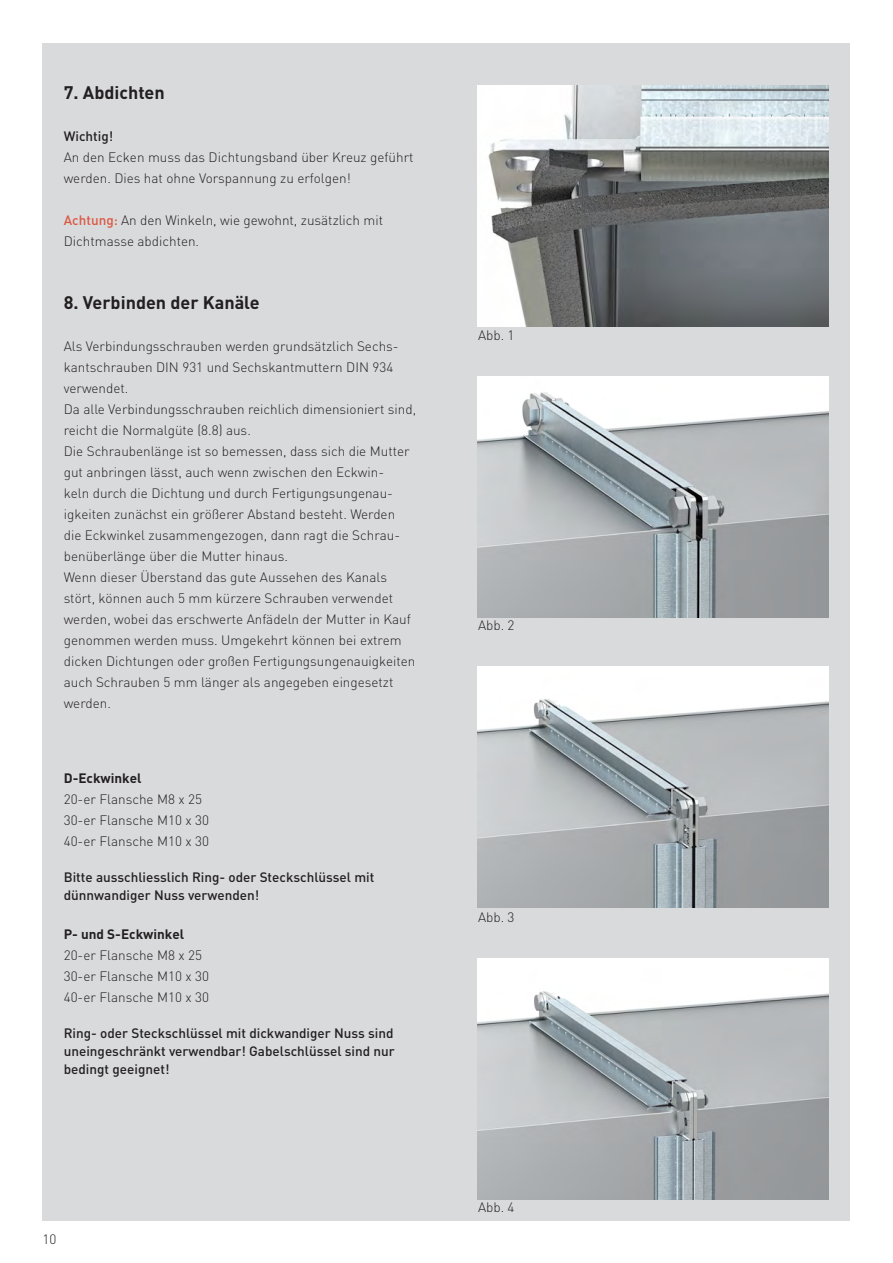
<style>
.page{position:relative;width:893px;height:1263px;background:#fff}
.page>*{position:absolute;margin:0;border:0;box-sizing:border-box;transform-origin:0 0}
.SpaltenText{font:700 18px "DIN Pro";color:#231f20}
.SpaltenText-2{font:300 13.5px/21px "DIN Pro";color:#231f20}
.SpaltenText-3{font:500 13.5px/18px "DIN Pro";color:#231f20;text-align:justify}
.SpaltenText-4{font:700 13.5px "DIN Pro";color:#231f20}
.s1{font-weight:500;color:#d95842}
</style>
<div class="page">
<div style="left:43px;top:43px;width:807px;height:1177px;background:#d9dadc"></div>
<img style="left:477px;top:86px;width:351px;height:241px">
<img style="left:477px;top:376px;width:351px;height:241px">
<img style="left:477px;top:667px;width:351px;height:241px">
<img style="left:477px;top:959px;width:351px;height:240px">
<p class="SpaltenText" style="left:64px;top:80px;width:103px">7. Abdichten</p>
<p class="SpaltenText-3" style="left:64px;top:126px;width:51px">Wichtig!</p>
<p class="SpaltenText-2" style="left:64px;top:146px;width:351px">An den Ecken muss das Dichtungsband über Kreuz geführt werden. Dies hat ohne Vorspannung zu erfolgen!</p>
<p class="SpaltenText-2" style="left:64px;top:209px;width:321px"><span class="s1">Achtung:</span> An den Winkeln, wie gewohnt, zusätzlich mit<br>Dichtmasse abdichten.</p>
<p class="SpaltenText" style="left:64px;top:290px;width:197px">8. Verbinden der Kanäle</p>
<p class="SpaltenText-2" style="left:64px;top:335px;width:336px">Als Verbindungsschrauben werden grundsätzlich Sechs&shy;kantschrauben DIN 931 und Sechskantmuttern DIN 934 verwendet.</p>
<p class="SpaltenText-2" style="left:64px;top:398px;width:354px">Da alle Verbindungsschrauben reichlich dimensioniert sind, reicht die Normalgüte (8.8) aus.</p>
<p class="SpaltenText-2" style="left:64px;top:440px;width:347px">Die Schraubenlänge ist so bemessen, dass sich die Mutter gut anbringen lässt, auch wenn zwischen den Eckwin&shy;keln durch die Dichtung und durch Fertigungsungenau&shy;igkeiten zunächst ein größerer Abstand besteht. Werden die Eckwinkel zusammengezogen, dann ragt die Schrau&shy;benüberlänge über die Mutter hinaus.</p>
<p class="SpaltenText-2" style="left:64px;top:566px;width:353px">Wenn dieser Überstand das gute Aussehen des Kanals stört, können auch 5 mm kürzere Schrauben verwendet werden, wobei das erschwerte Anfädeln der Mutter in Kauf genommen werden muss. Umgekehrt können bei extrem dicken Dichtungen oder großen Fertigungsungenauigkeiten auch Schrauben 5 mm länger als angegeben eingesetzt werden.</p>
<p class="SpaltenText-4" style="left:64px;top:769px;width:79px">D-Eckwinkel</p>
<p class="SpaltenText-2" style="left:64px;top:788px;width:140px">20-er Flansche M8 x 25</p>
<p class="SpaltenText-2" style="left:64px;top:809px;width:147px">30-er Flansche M10 x 30<br>40-er Flansche M10 x 30</p>
<p class="SpaltenText-3" style="left:64px;top:867px;width:312px">Bitte ausschliesslich Ring- oder Steckschlüssel mit</p>
<p class="SpaltenText-3" style="left:64px;top:885px;width:197px">dünnwandiger Nuss verwenden!</p>
<p class="SpaltenText-4" style="left:64px;top:925px;width:122px">P- und S-Eckwinkel</p>
<p class="SpaltenText-2" style="left:64px;top:944px;width:140px">20-er Flansche M8 x 25</p>
<p class="SpaltenText-2" style="left:64px;top:965px;width:147px">30-er Flansche M10 x 30</p>
<p class="SpaltenText-2" style="left:64px;top:986px;width:147px">40-er Flansche M10 x 30</p>
<p class="SpaltenText-3" style="left:64px;top:1023px;width:333px">Ring- oder Steckschlüssel mit dickwandiger Nuss sind uneingeschränkt verwendbar! Gabelschlüssel sind nur bedingt geeignet!</p>
<p class="SpaltenText-2" style="left:43px;top:1228px;width:15px">10</p>
<p class="SpaltenText-2" style="left:478px;top:324px;width:38px">Abb. 1</p>
<p class="SpaltenText-2" style="left:478px;top:614px;width:38px">Abb. 2</p>
<p class="SpaltenText-2" style="left:478px;top:906px;width:38px">Abb. 3</p>
<p class="SpaltenText-2" style="left:478px;top:1196px;width:38px">Abb. 4</p>
</div>
